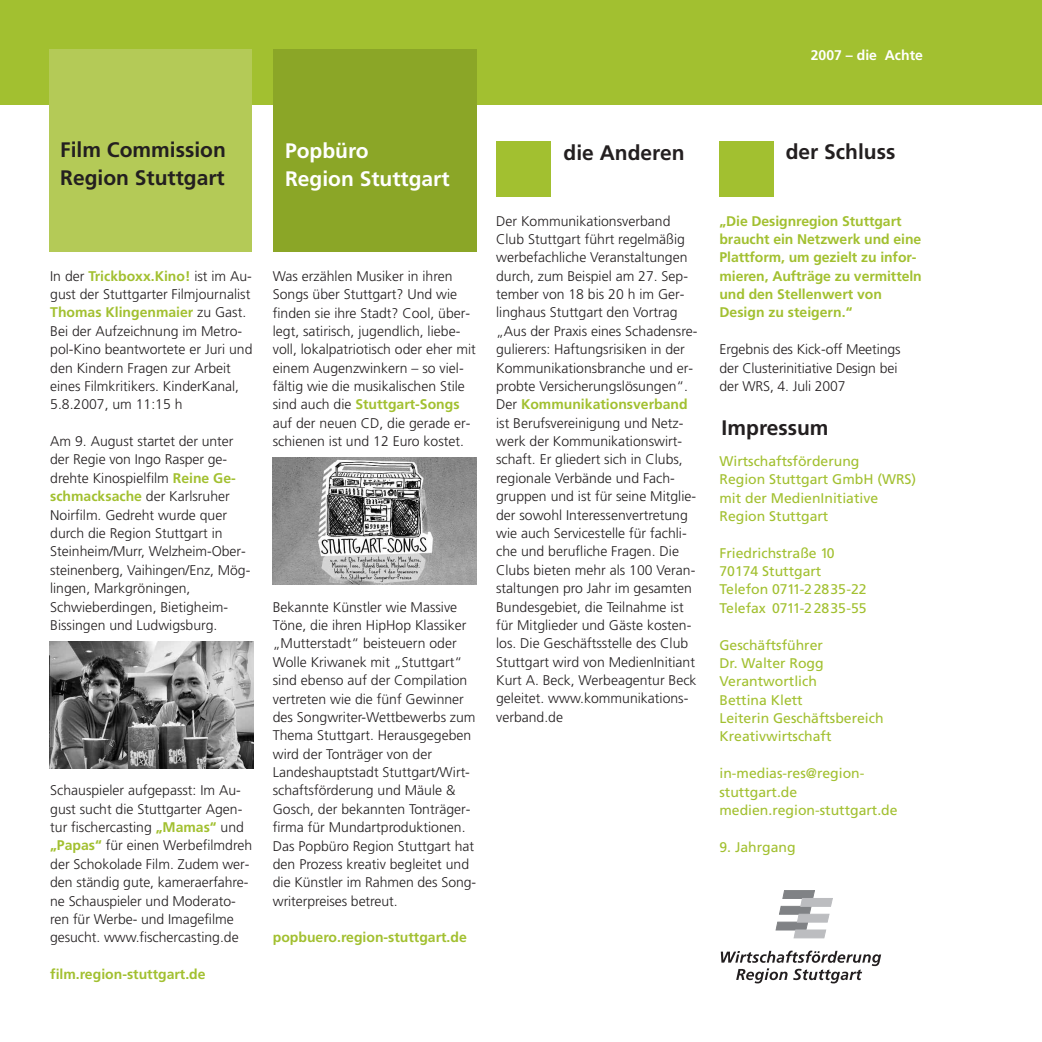
<style>
.page{position:relative;width:1042px;height:1042px;background:#fff}
.page>*{position:absolute;margin:0;border:0;box-sizing:border-box;transform-origin:0 0}
.t1{font:700 21px/28px "Frutiger";color:#231f20}
.t2{font:700 21px/28px "Frutiger";color:#fff}
.t3{font:300 14px/18.4px "Frutiger";color:#231f20}
.t4{font:14px/18.4px "Frutiger";color:#a2c030}
.t5{font:700 14px/18.4px "Frutiger";letter-spacing:-.005em;color:#a2c030}
.t6{font:700 14px "Frutiger";color:#fff}
.s1{font-weight:700;color:#a2c030}
</style>
<div class="page">
<div style="left:0;top:0;width:1042px;height:105px;background:#a2c030"></div>
<div style="left:273px;top:50px;width:203px;height:202px;background:#8ba627"></div>
<div style="left:719px;top:141px;width:55px;height:56px;background:#a2c030"></div>
<div style="left:50px;top:50px;width:202px;height:202px;background:#b4ca57"></div>
<img style="left:50px;top:641px;width:203px;height:127px">
<div style="left:496px;top:141px;width:55px;height:55px;background:#a2c030"></div>
<svg style="left:776px;top:890px;width:56px;height:48px"></svg>
<svg style="left:721px;top:950px;width:160px;height:33px"></svg>
<img style="left:273px;top:458px;width:203px;height:127px">
<p class="t6" style="left:811px;top:50px;width:114px">2007 – die Achte</p>
<h1 class="t1" style="left:60px;top:137px;width:167px">Film Commission<br>Region Stuttgart</h1>
<p class="t3" style="left:50px;top:268px;width:204px">In der <span class="s1">Trickboxx.Kino!</span> ist im Au&shy;gust der Stuttgarter Filmjournalist<br><span class="s1">Thomas Klingenmaier</span> zu Gast.<br>Bei der Aufzeichnung im Metro&shy;pol-Kino beantwortete er Juri und den Kindern Fragen zur Arbeit eines Filmkritikers. KinderKanal,<br>5.8.2007, um 11:15 h</p>
<p class="t3" style="left:50px;top:433px;width:202px">Am 9. August startet der unter der Regie von Ingo Rasper ge&shy;drehte Kinospielfilm <span class="s1">Reine Ge&shy;schmacksache</span> der Karlsruher<br>Noirfilm. Gedreht wurde quer durch die Region Stuttgart in<br>Steinheim/Murr, Welzheim-Ober&shy;steinenberg, Vaihingen/Enz, Mög&shy;lingen, Markgröningen,<br>Schwieberdingen, Bietigheim-<br>Bissingen und Ludwigsburg.</p>
<p class="t3" style="left:50px;top:782px;width:203px">Schauspieler aufgepasst: Im Au&shy;gust sucht die Stuttgarter Agen&shy;tur fischercasting <span class="s1">„Mamas“</span> und <span class="s1">„Papas“</span> für einen Werbefilmdreh der Schokolade Film. Zudem wer&shy;den ständig gute, kameraerfahre&shy;ne Schauspieler und Moderato&shy;ren für Werbe- und Imagefilme gesucht. www.fischercasting.de</p>
<p class="t5" style="left:50px;top:966px;width:157px">film.region-stuttgart.de</p>
<h1 class="t2" style="left:285px;top:138px;width:166px">Popbüro<br>Region Stuttgart</h1>
<p class="t3" style="left:273px;top:268px;width:204px">Was erzählen Musiker in ihren<br>Songs über Stuttgart? Und wie finden sie ihre Stadt? Cool, über&shy;legt, satirisch, jugendlich, liebe&shy;voll, lokalpatriotisch oder eher mit einem Augenzwinkern – so viel&shy;fältig wie die musikalischen Stile sind auch die <span class="s1">Stuttgart-Songs </span>auf der neuen CD, die gerade er&shy;schienen ist und 12 Euro kostet.</p>
<p class="t3" style="left:273px;top:599px;width:205px">Bekannte Künstler wie Massive<br>Töne, die ihren HipHop Klassiker „Mutterstadt“ beisteuern oder<br>Wolle Kriwanek mit „Stuttgart“ sind ebenso auf der Compilation vertreten wie die fünf Gewinner des Songwriter-Wettbewerbs zum<br>Thema Stuttgart. Herausgegeben wird der Tonträger von der<br>Landeshauptstadt Stuttgart/Wirt&shy;schaftsförderung und Mäule &amp;<br>Gosch, der bekannten Tonträger&shy;firma für Mundartproduktionen.<br>Das Popbüro Region Stuttgart hat den Prozess kreativ begleitet und die Künstler im Rahmen des Song&shy;writerpreises betreut.</p>
<p class="t5" style="left:273px;top:929px;width:195px">popbuero.region-stuttgart.de</p>
<h1 class="t1" style="left:563px;top:140px;width:122px">die Anderen</h1>
<p class="t3" style="left:496px;top:213px;width:203px">Der Kommunikationsverband<br>Club Stuttgart führt regelmäßig werbefachliche Veranstaltungen durch, zum Beispiel am 27. Sep&shy;tember von 18 bis 20 h im Ger&shy;linghaus Stuttgart den Vortrag „Aus der Praxis eines Schadensre&shy;gulierers: Haftungsrisiken in der<br>Kommunikationsbranche und er&shy;probte Versicherungslösungen“.<br>Der <span class="s1">Kommunikationsverband </span>ist Berufsvereinigung und Netz&shy;werk der Kommunikationswirt&shy;schaft. Er gliedert sich in Clubs, regionale Verbände und Fach&shy;gruppen und ist für seine Mitglie&shy;der sowohl Interessenvertretung wie auch Servicestelle für fachli&shy;che und berufliche Fragen. Die<br>Clubs bieten mehr als 100 Veran&shy;staltungen pro Jahr im gesamten<br>Bundesgebiet, die Teilnahme ist für Mitglieder und Gäste kosten&shy;los. Die Geschäftsstelle des Club<br>Stuttgart wird von MedienInitiant<br>Kurt A. Beck, Werbeagentur Beck geleitet. www.kommunikations&shy;verband.de</p>
<h1 class="t1" style="left:786px;top:139px;width:111px">der Schluss</h1>
<p class="t5" style="left:719px;top:213px;width:204px">„Die Designregion Stuttgart braucht ein Netzwerk und eine<br>Plattform, um gezielt zu infor&shy;mieren, Aufträge zu vermitteln und den Stellenwert von<br>Design zu steigern.“</p>
<p class="t3" style="left:719px;top:341px;width:183px">Ergebnis des Kick-off Meetings der Clusterinitiative Design bei der WRS, 4. Juli 2007</p>
<h1 class="t1" style="left:721px;top:416px;width:108px">Impressum</h1>
<p class="t4" style="left:719px;top:453px;width:198px">Wirtschaftsförderung<br>Region Stuttgart GmbH (WRS) mit der MedienInitiative<br>Region Stuttgart</p>
<p class="t4" style="left:719px;top:545px;width:149px">Friedrichstraße 10<br>70174 Stuttgart<br>Telefon 0711-2 2835-22<br>Telefax 0711-2 2835-55</p>
<p class="t4" style="left:719px;top:636px;width:166px">Geschäftsführer<br>Dr. Walter Rogg<br>Verantwortlich<br>Bettina Klett<br>Leiterin Geschäftsbereich<br>Kreativwirtschaft</p>
<p class="t4" style="left:719px;top:765px;width:180px">in-medias-res@region&shy;stuttgart.de medien.region-stuttgart.de</p>
<p class="t4" style="left:719px;top:839px;width:78px">9. Jahrgang</p>
</div>
